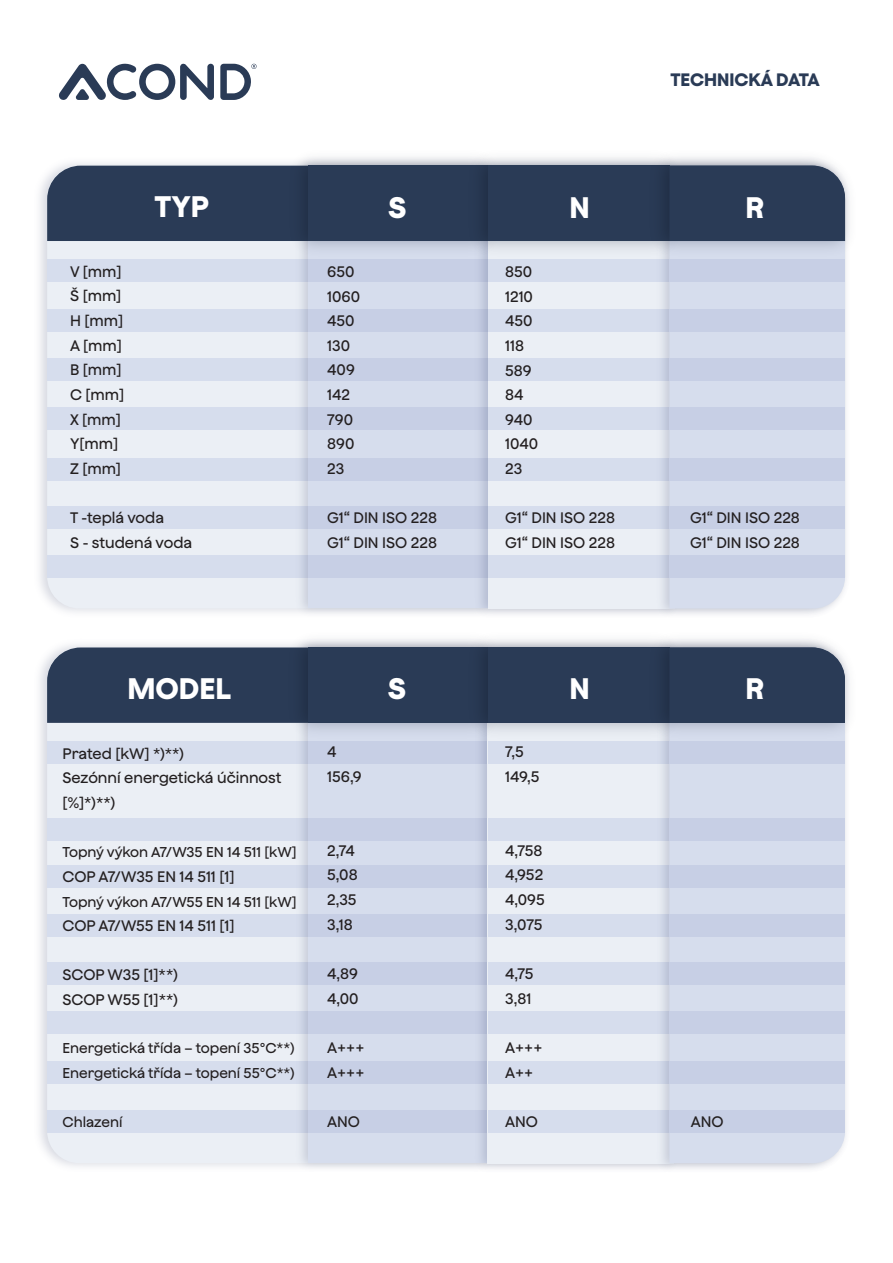
<style>
.page{position:relative;width:893px;height:1263px;background:#fff}
.page>*{position:absolute;margin:0;border:0;box-sizing:border-box;transform-origin:0 0}
.t1{font:700 29.7px "Jokker TRIAL";color:#fff}
.t2{font:700 18px "Jokker TRIAL";color:#2a3b56}
.t3{font:500 15.15px/24.6px "Jokker TRIAL";color:#231f20}
.t4{font:500 14.25px/24.6px "Jokker TRIAL";color:#231f20}
</style>
<div class="page">
<div style="left:47px;top:166px;width:798px;height:442px;background:#ebeff5;border-radius:32px"></div>
<div style="left:47px;top:359px;width:262px;height:22px;background:#d6dded"></div>
<div style="left:47px;top:407px;width:262px;height:23px;background:#d6dded"></div>
<div style="left:47px;top:458px;width:262px;height:22px;background:#d6dded"></div>
<div style="left:47px;top:506px;width:262px;height:23px;background:#d6dded"></div>
<div style="left:47px;top:555px;width:262px;height:22px;background:#d6dded"></div>
<div style="left:47px;top:260px;width:261px;height:22px;background:#d6dded"></div>
<div style="left:47px;top:310px;width:261px;height:22px;background:#d6dded"></div>
<img style="left:291px;top:263px;width:180px;height:353px">
<div style="left:309px;top:166px;width:179px;height:442px;background:#d6dded"></div>
<div style="left:309px;top:260px;width:186px;height:22px;background:#c7cfe5"></div>
<div style="left:309px;top:310px;width:186px;height:22px;background:#c7cfe5"></div>
<div style="left:309px;top:359px;width:179px;height:22px;background:#c7cfe5"></div>
<div style="left:309px;top:407px;width:179px;height:23px;background:#c7cfe5"></div>
<div style="left:309px;top:458px;width:179px;height:22px;background:#c7cfe5"></div>
<div style="left:309px;top:506px;width:179px;height:23px;background:#c7cfe5"></div>
<div style="left:309px;top:555px;width:179px;height:22px;background:#c7cfe5"></div>
<div style="left:488px;top:167px;width:186px;height:441px;background:#ebeff5"></div>
<div style="left:488px;top:260px;width:181px;height:22px;background:#d6dded"></div>
<div style="left:488px;top:310px;width:181px;height:22px;background:#d6dded"></div>
<div style="left:488px;top:359px;width:186px;height:22px;background:#d6dded"></div>
<div style="left:488px;top:407px;width:186px;height:23px;background:#d6dded"></div>
<div style="left:488px;top:458px;width:186px;height:22px;background:#d6dded"></div>
<div style="left:488px;top:506px;width:186px;height:23px;background:#d6dded"></div>
<div style="left:488px;top:555px;width:186px;height:22px;background:#d6dded"></div>
<div style="left:669px;top:282px;width:176px;height:326px;background:#d6dded"></div>
<div style="left:47px;top:166px;width:236px;height:75px;background:#2a3b56"></div>
<img style="left:283px;top:153px;width:179px;height:110px">
<div style="left:309px;top:166px;width:179px;height:75px;background:#2a3b56"></div>
<img style="left:462px;top:153px;width:182px;height:110px">
<div style="left:488px;top:166px;width:181px;height:75px;background:#2a3b56"></div>
<img style="left:644px;top:153px;width:209px;height:110px">
<div style="left:669px;top:166px;width:176px;height:75px;background:#2a3b56"></div>
<div style="left:669px;top:260px;width:176px;height:22px;background:#c7cfe5"></div>
<div style="left:669px;top:310px;width:176px;height:22px;background:#c7cfe5"></div>
<div style="left:669px;top:359px;width:176px;height:22px;background:#c7cfe5"></div>
<div style="left:669px;top:407px;width:176px;height:23px;background:#c7cfe5"></div>
<div style="left:669px;top:458px;width:176px;height:22px;background:#c7cfe5"></div>
<div style="left:669px;top:506px;width:176px;height:23px;background:#c7cfe5"></div>
<div style="left:669px;top:555px;width:176px;height:22px;background:#c7cfe5"></div>
<div style="left:47px;top:647px;width:798px;height:516px;background:#ebeff5;border-radius:32px"></div>
<div style="left:47px;top:818px;width:262px;height:22px;background:#d6dded"></div>
<div style="left:47px;top:865px;width:262px;height:22px;background:#d6dded"></div>
<div style="left:47px;top:914px;width:262px;height:22px;background:#d6dded"></div>
<div style="left:47px;top:963px;width:262px;height:22px;background:#d6dded"></div>
<div style="left:47px;top:1011px;width:262px;height:22px;background:#d6dded"></div>
<div style="left:47px;top:741px;width:261px;height:23px;background:#d6dded"></div>
<div style="left:47px;top:1061px;width:262px;height:22px;background:#d6dded"></div>
<div style="left:47px;top:1110px;width:262px;height:22px;background:#d6dded"></div>
<img style="left:291px;top:744px;width:180px;height:427px">
<div style="left:309px;top:647px;width:179px;height:516px;background:#d6dded"></div>
<div style="left:309px;top:741px;width:186px;height:23px;background:#c7cfe5"></div>
<div style="left:309px;top:818px;width:179px;height:22px;background:#c7cfe5"></div>
<div style="left:309px;top:865px;width:179px;height:22px;background:#c7cfe5"></div>
<div style="left:309px;top:914px;width:179px;height:22px;background:#c7cfe5"></div>
<div style="left:309px;top:963px;width:179px;height:22px;background:#c7cfe5"></div>
<div style="left:309px;top:1011px;width:179px;height:22px;background:#c7cfe5"></div>
<div style="left:309px;top:1061px;width:179px;height:22px;background:#c7cfe5"></div>
<div style="left:309px;top:1110px;width:179px;height:22px;background:#c7cfe5"></div>
<img style="left:471px;top:744px;width:181px;height:428px">
<div style="left:488px;top:649px;width:186px;height:514px;background:#ebeff5"></div>
<div style="left:488px;top:741px;width:181px;height:23px;background:#d6dded"></div>
<div style="left:488px;top:818px;width:186px;height:22px;background:#d6dded"></div>
<div style="left:488px;top:865px;width:186px;height:22px;background:#d6dded"></div>
<div style="left:488px;top:914px;width:186px;height:22px;background:#d6dded"></div>
<div style="left:488px;top:963px;width:186px;height:22px;background:#d6dded"></div>
<div style="left:488px;top:1011px;width:186px;height:22px;background:#d6dded"></div>
<div style="left:488px;top:1061px;width:186px;height:22px;background:#d6dded"></div>
<div style="left:488px;top:1110px;width:186px;height:22px;background:#d6dded"></div>
<div style="left:669px;top:764px;width:176px;height:399px;background:#d6dded"></div>
<div style="left:47px;top:647px;width:236px;height:76px;background:#2a3b56"></div>
<img style="left:283px;top:635px;width:179px;height:109px">
<div style="left:308px;top:647px;width:180px;height:76px;background:#2a3b56"></div>
<img style="left:462px;top:635px;width:182px;height:109px">
<div style="left:488px;top:647px;width:181px;height:76px;background:#2a3b56"></div>
<div style="left:669px;top:647px;width:176px;height:76px;background:#2a3b56"></div>
<div style="left:669px;top:741px;width:176px;height:23px;background:#c7cfe5"></div>
<div style="left:669px;top:818px;width:176px;height:22px;background:#c7cfe5"></div>
<div style="left:669px;top:865px;width:176px;height:22px;background:#c7cfe5"></div>
<div style="left:669px;top:914px;width:176px;height:22px;background:#c7cfe5"></div>
<div style="left:669px;top:1061px;width:176px;height:22px;background:#c7cfe5"></div>
<div style="left:669px;top:1110px;width:176px;height:22px;background:#c7cfe5"></div>
<div style="left:669px;top:963px;width:176px;height:22px;background:#c7cfe5"></div>
<div style="left:669px;top:1011px;width:176px;height:22px;background:#c7cfe5"></div>
<svg style="left:59px;top:63px;width:155px;height:37px"></svg>
<svg style="left:220px;top:64px;width:37px;height:36px"></svg>
<p class="t2" style="left:670px;top:67px;width:151px">TECHNICKÁ DATA</p>
<h1 class="t1" style="left:154px;top:186px;width:56px">TYP</h1>
<h1 class="t1" style="left:388px;top:186px;width:20px">S</h1>
<h1 class="t1" style="left:569px;top:186px;width:22px">N</h1>
<h1 class="t1" style="left:745px;top:186px;width:20px">R</h1>
<p class="t3" style="left:70px;top:258px;width:56px">V [mm]<br>Š [mm]<br>H [mm]<br>A [mm]<br>B [mm]<br>C [mm]<br>X [mm]<br>Y[mm]<br>Z [mm]</p>
<p class="t3" style="left:70px;top:505px;width:124px">T -teplá voda<br>S - studená voda</p>
<p class="t3" style="left:327px;top:258px;width:35px">650<br>1060<br>450<br>130<br>409<br>142<br>790<br>890<br>23</p>
<p class="t3" style="left:327px;top:505px;width:111px">G1“ DIN ISO 228<br>G1“ DIN ISO 228</p>
<p class="t3" style="left:505px;top:258px;width:35px">850<br>1210<br>450<br>118<br>589<br>84<br>940<br>1040<br>23</p>
<p class="t3" style="left:505px;top:505px;width:111px">G1“ DIN ISO 228<br>G1“ DIN ISO 228</p>
<p class="t3" style="left:690px;top:505px;width:111px">G1“ DIN ISO 228<br>G1“ DIN ISO 228</p>
<h1 class="t1" style="left:127px;top:668px;width:105px">MODEL</h1>
<h1 class="t1" style="left:388px;top:668px;width:20px">S</h1>
<h1 class="t1" style="left:569px;top:668px;width:22px">N</h1>
<h1 class="t1" style="left:745px;top:668px;width:20px">R</h1>
<p class="t3" style="left:63px;top:740px;width:220px">Prated [kW] *)**)<br>Sezónní energetická účinnost [%]*)**)</p>
<p class="t4" style="left:63px;top:839px;width:235px">Topný výkon A7/W35 EN 14 511 [kW]</p>
<p class="t3" style="left:63px;top:863px;width:173px">COP A7/W35 EN 14 511 [1]</p>
<p class="t4" style="left:63px;top:888px;width:236px">Topný výkon A7/W55 EN 14 511 [kW]</p>
<p class="t3" style="left:63px;top:912px;width:173px">COP A7/W55 EN 14 511 [1]</p>
<p class="t3" style="left:63px;top:961px;width:117px">SCOP W35 [1]**)<br>SCOP W55 [1]**)</p>
<p class="t4" style="left:63px;top:1035px;width:234px">Energetická třída – topení 35°C**)<br>Energetická třída – topení 55°C**)</p>
<p class="t4" style="left:63px;top:1109px;width:61px">Chlazení</p>
<p class="t3" style="left:327px;top:739px;width:36px">4<br>156,9</p>
<p class="t3" style="left:327px;top:837px;width:32px">2,74<br>5,08<br>2,35<br>3,18</p>
<p class="t3" style="left:327px;top:960px;width:33px">4,89<br>4,00</p>
<p class="t3" style="left:327px;top:1034px;width:39px">A+++<br>A+++</p>
<p class="t3" style="left:327px;top:1108px;width:34px">ANO</p>
<p class="t3" style="left:505px;top:739px;width:36px">7,5<br>149,5</p>
<p class="t3" style="left:505px;top:837px;width:41px">4,758<br>4,952<br>4,095<br>3,075</p>
<p class="t3" style="left:505px;top:960px;width:30px">4,75<br>3,81</p>
<p class="t3" style="left:505px;top:1034px;width:39px">A+++<br>A++</p>
<p class="t3" style="left:505px;top:1108px;width:34px">ANO</p>
<p class="t3" style="left:691px;top:1108px;width:34px">ANO</p>
</div>
